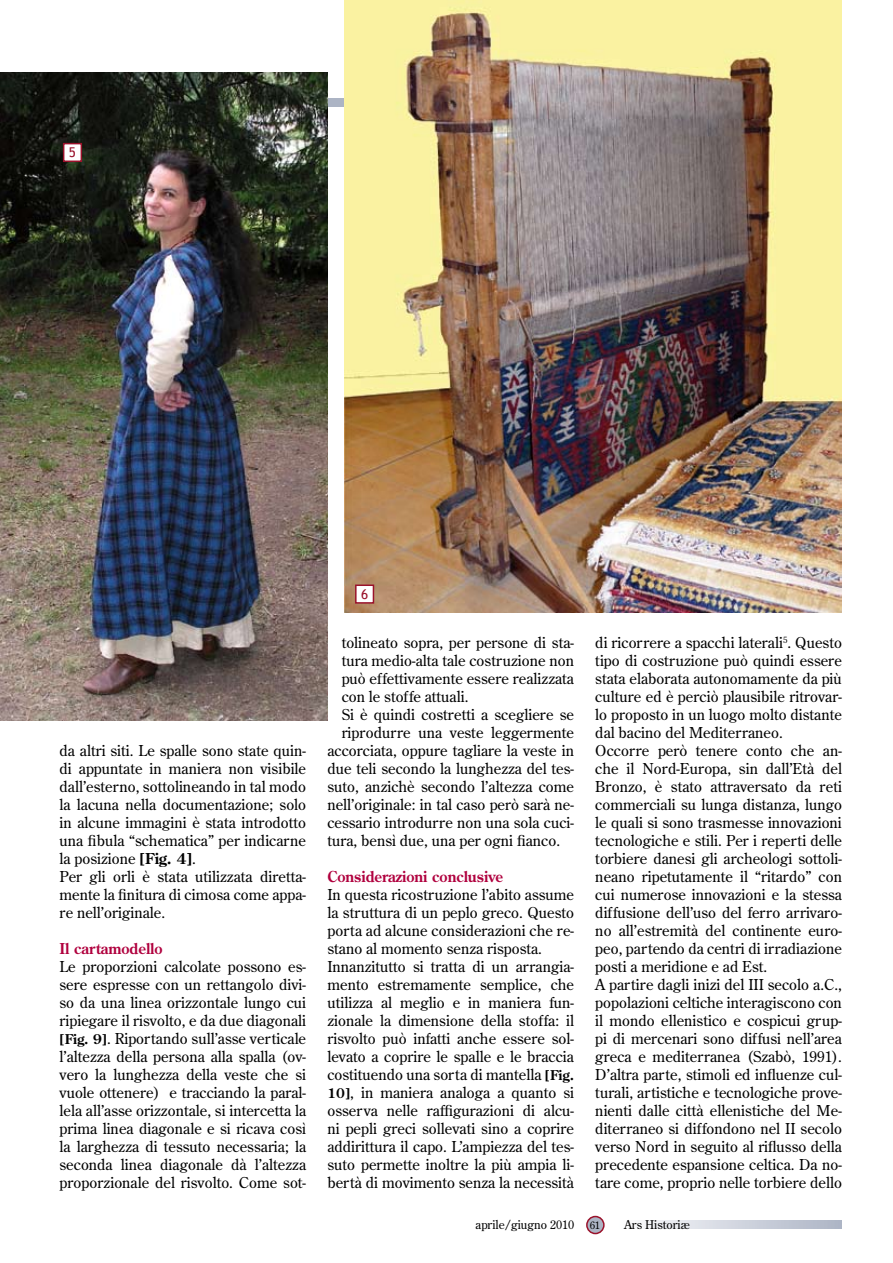
<style>
.page{position:relative;width:893px;height:1263px;background:#fff}
.page>*{position:absolute;margin:0;border:0;box-sizing:border-box;transform-origin:0 0}
.t1{font:15px/18px "Century Old Style";letter-spacing:.005em;color:#000}
.t2{font:700 15px "Century Old Style";letter-spacing:-.005em;color:#b0003e;scale:.95 1}
.t3{font:13.5px "Trebuchet MS";color:#9a122b}
.t4{font:12px "Century Old Style";color:#000}
.t5{font:10.5px "Century Old Style";color:#000}
.s1{font-weight:700}
.s2{font-weight:700;font-size:13.5px}
</style>
<div class="page">
<div style="left:587px;top:1216px;width:17px;height:17px;background:#acb4c4;border-radius:50%"></div>
<div style="left:586px;top:1216px;width:19px;height:18px;border:2px solid #9a122b;border-radius:50%"></div>
<svg style="left:644px;top:1220px;width:198px;height:9px;background:#cfd4de"></svg>
<div style="left:60px;top:98px;width:514px;height:8px;background:#acb4c4"></div>
<img style="left:345px;top:0;width:497px;height:612px">
<img style="left:0;top:72px;width:327px;height:648px">
<div style="left:64px;top:144px;width:17px;height:17px;background:#fff"></div>
<div style="left:63px;top:143px;width:19px;height:19px;border:2px solid #9a122b"></div>
<div style="left:356px;top:585px;width:17px;height:18px;background:#fff"></div>
<div style="left:355px;top:584px;width:19px;height:20px;border:2px solid #9a122b"></div>
<p class="t3" style="left:69px;top:145px;width:9px">5</p>
<p class="t1" style="left:60px;top:741px;width:248px">da altri siti. Le spalle sono state quin&shy;di appuntate in maniera non visibile dall’esterno, sottolineando in tal modo la lacuna nella documentazione; solo in alcune immagini è stata introdotto una fibula “schematica” per indicarne la posizione <span class="s1">[Fig. 4]</span>.<br>Per gli orli è stata utilizzata diretta&shy;mente la finitura di cimosa come appa&shy;re nell’originale.</p>
<p class="t2" style="left:60px;top:939px;width:110px">Il cartamodello</p>
<p class="t1" style="left:60px;top:957px;width:248px;text-align:justify">Le proporzioni calcolate possono es&shy;sere espresse con un rettangolo divi&shy;so da una linea orizzontale lungo cui ripiegare il risvolto, e da due diagonali <span class="s2">[Fig. 9]</span>. Riportando sull’asse verticale l’altezza della persona alla spalla (ov&shy;vero la lunghezza della veste che si vuole ottenere) e tracciando la paral&shy;lela all’asse orizzontale, si intercetta la prima linea diagonale e si ricava così la larghezza di tessuto necessaria; la seconda linea diagonale dà l’altezza proporzionale del risvolto. Come sot-</p>
<p class="t3" style="left:361px;top:586px;width:9px">6</p>
<p class="t1" style="left:342px;top:633px;width:234px">tolineato sopra, per persone di sta-</p>
<p class="t1" style="left:342px;top:651px;width:234px">tura medio-alta tale costruzione non</p>
<p class="t1" style="left:342px;top:669px;width:234px">può effettivamente essere realizzata</p>
<p class="t1" style="left:342px;top:687px;width:128px">con le stoffe attuali.</p>
<p class="t1" style="left:342px;top:705px;width:234px">Si è quindi costretti a scegliere se</p>
<p class="t1" style="left:342px;top:723px;width:234px">riprodurre una veste leggermente</p>
<p class="t1" style="left:327px;top:741px;width:248px">accorciata, oppure tagliare la veste in</p>
<p class="t1" style="left:327px;top:759px;width:248px">due teli secondo la lunghezza del tes-</p>
<p class="t1" style="left:327px;top:777px;width:248px">suto, anzichè secondo l’altezza come</p>
<p class="t1" style="left:327px;top:795px;width:248px">nell’originale: in tal caso però sarà ne-</p>
<p class="t1" style="left:327px;top:813px;width:248px">cessario introdurre non una sola cuci-</p>
<p class="t1" style="left:327px;top:831px;width:234px">tura, bensì due, una per ogni fianco.</p>
<p class="t2" style="left:327px;top:867px;width:186px">Considerazioni conclusive</p>
<p class="t1" style="left:327px;top:885px;width:248px">In questa ricostruzione l’abito assume la struttura di un peplo greco. Questo porta ad alcune considerazioni che re&shy;stano al momento senza risposta.<br>Innanzitutto si tratta di un arrangia&shy;mento estremamente semplice, che utilizza al meglio e in maniera fun&shy;zionale la dimensione della stoffa: il risvolto può infatti anche essere sol&shy;levato a coprire le spalle e le braccia costituendo una sorta di mantella <span class="s2">[Fig.<br>10]</span>, in maniera analoga a quanto si osserva nelle raffigurazioni di alcu&shy;ni pepli greci sollevati sino a coprire addirittura il capo. L’ampiezza del tes&shy;suto permette inoltre la più ampia li&shy;bertà di movimento senza la necessità</p>
<p class="t1" style="left:595px;top:633px;width:248px">di ricorrere a spacchi laterali<sup>5</sup>. Questo tipo di costruzione può quindi essere stata elaborata autonomamente da più culture ed è perciò plausibile ritrovar&shy;lo proposto in un luogo molto distante dal bacino del Mediterraneo.<br>Occorre però tenere conto che an&shy;che il Nord-Europa, sin dall’Età del Bronzo, è stato attraversato da reti commerciali su lunga distanza, lungo le quali si sono trasmesse innovazioni tecnologiche e stili. Per i reperti delle torbiere danesi gli archeologi sottoli&shy;neano ripetutamente il “ritardo” con cui numerose innovazioni e la stessa diffusione dell’uso del ferro arrivaro&shy;no all’estremità del continente euro&shy;peo, partendo da centri di irradiazione posti a meridione e ad Est.<br>A partire dagli inizi del III secolo a.C., popolazioni celtiche interagiscono con il mondo ellenistico e cospicui grup&shy;pi di mercenari sono diffusi nell’area greca e mediterranea (Szabò, 1991).<br>D’altra parte, stimoli ed influenze cul&shy;turali, artistiche e tecnologiche prove&shy;nienti dalle città ellenistiche del Me&shy;diterraneo si diffondono nel II secolo verso Nord in seguito al riflusso della precedente espansione celtica. Da no&shy;tare come, proprio nelle torbiere dello</p>
<p class="t4" style="left:476px;top:1217px;width:100px">aprile/giugno 2010</p>
<p class="t5" style="left:590px;top:1218px;width:12px">61</p>
<p class="t4" style="left:624px;top:1217px;width:67px">Ars Historiæ</p>
</div>
